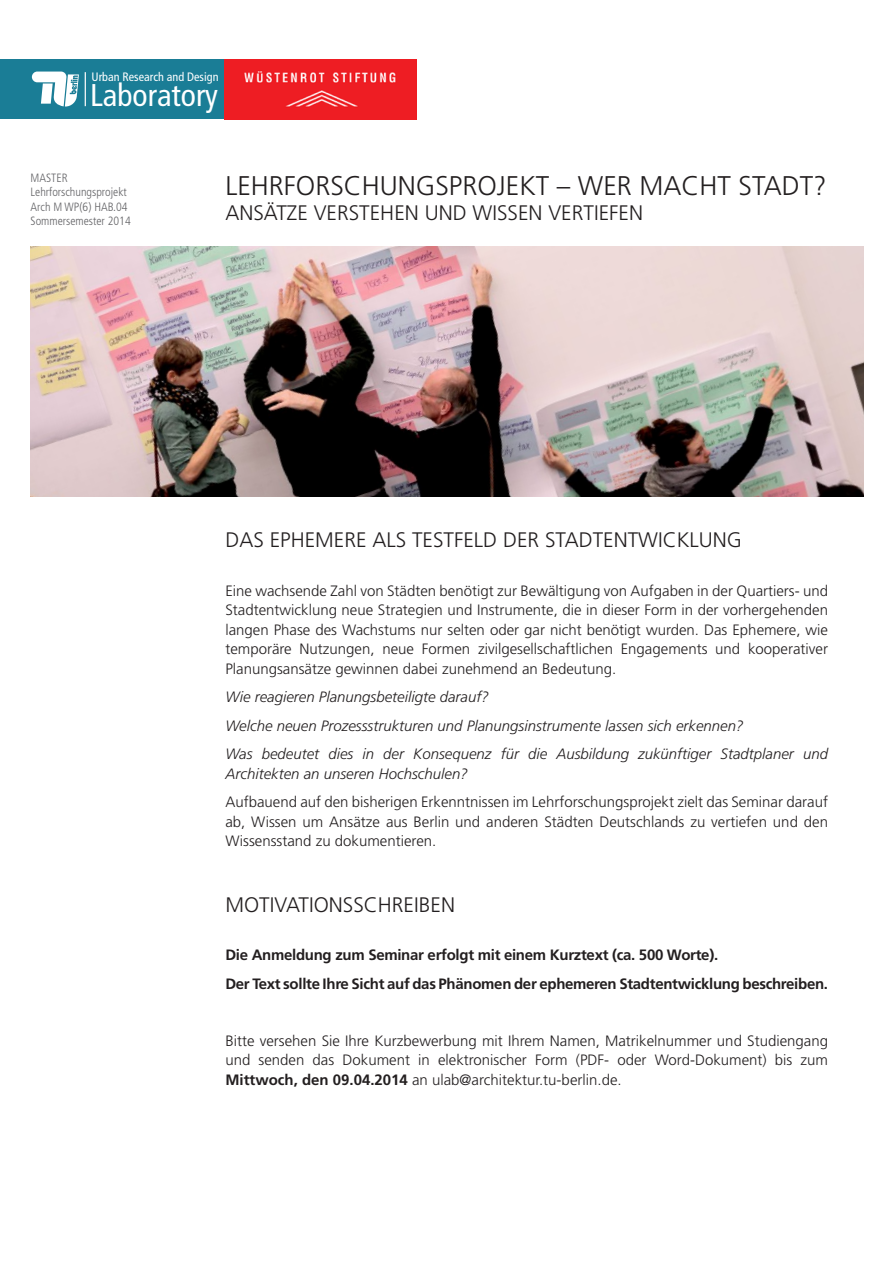
<style>
.page{position:relative;width:893px;height:1263px;background:#fff}
.page>*{position:absolute;margin:0;border:0;box-sizing:border-box;transform-origin:0 0}
.t1{font:condensed 31.5px "Frutiger LT Std";color:#fff}
.heading_1{font:300 27px "Frutiger LT Std";color:#231f20}
.heading_2{font:300 21px "Frutiger LT Std";color:#231f20}
.heading_1-2{font:300 21px "Frutiger LT Std";color:#231f20}
.text{font:300 15px/19.5px "Frutiger LT Std";color:#231f20;text-align:justify}
.text-2{font:italic 300 15px/19.5px "Frutiger LT Std";color:#231f20}
.text-3{font:700 15px "Frutiger LT Std";letter-spacing:-.02em;color:#231f20}
.t2{font:condensed 12.15px "Frutiger LT Std";color:#fff}
.t3{font:300 condensed 12px "Frutiger LT Std";color:#636366}
.s1{font-weight:700}
</style>
<div class="page">
<div style="left:0;top:60px;width:224px;height:59px;background:#1a7d96"></div>
<hr style="left:85px;top:72px;width:1px;height:34px;background:#fff">
<svg style="left:32px;top:72px;width:47px;height:35px"></svg>
<img style="left:224px;top:60px;width:192px;height:59px">
<img style="left:31px;top:247px;width:832px;height:249px">
<p class="t2" style="left:92px;top:69px;width:129px">Urban Research and Design</p>
<h1 class="t1" style="left:90px;top:77px;width:130px">Laboratory</h1>
<p class="t3" style="left:31px;top:171px;width:39px">MASTER</p>
<p class="t3" style="left:31px;top:185px;width:98px">Lehrforschungsprojekt</p>
<p class="t3" style="left:31px;top:200px;width:99px">Arch M WP(6) HAB.04</p>
<p class="t3" style="left:31px;top:214px;width:102px">Sommersemester 2014</p>
<p class="heading_1" style="left:225px;top:170px;width:603px">LEHRFORSCHUNGSPROJEKT – WER MACHT STADT?</p>
<p class="heading_1-2" style="left:225px;top:201px;width:419px">ANSÄTZE VERSTEHEN UND WISSEN VERTIEFEN</p>
<p class="heading_2" style="left:225px;top:528px;width:518px">DAS EPHEMERE ALS TESTFELD DER STADTENTWICKLUNG</p>
<p class="text" style="left:225px;top:581px;width:604px">Eine wachsende Zahl von Städten benötigt zur Bewältigung von Aufgaben in der Quartiers- und Stadtentwicklung neue Strategien und Instrumente, die in dieser Form in der vorhergehenden langen Phase des Wachstums nur selten oder gar nicht benötigt wurden. Das Ephemere, wie temporäre Nutzungen, neue Formen zivilgesellschaftlichen Engagements und kooperativer Planungsansätze gewinnen dabei zunehmend an Bedeutung.</p>
<p class="text-2" style="left:225px;top:688px;width:265px">Wie reagieren Planungsbeteiligte darauf?</p>
<p class="text-2" style="left:225px;top:716px;width:520px">Welche neuen Prozessstrukturen und Planungsinstrumente lassen sich erkennen?</p>
<p class="text-2" style="left:225px;top:745px;width:604px">Was bedeutet dies in der Konsequenz für die Ausbildung zukünftiger Stadtplaner und<br>Architekten an unseren Hochschulen?</p>
<p class="text" style="left:225px;top:793px;width:604px">Aufbauend auf den bisherigen Erkenntnissen im Lehrforschungsprojekt zielt das Seminar darauf ab, Wissen um Ansätze aus Berlin und anderen Städten Deutschlands zu vertiefen und den Wissensstand zu dokumentieren.</p>
<p class="heading_2" style="left:225px;top:893px;width:231px">MOTIVATIONSSCHREIBEN</p>
<p class="text-3" style="left:225px;top:946px;width:494px">Die Anmeldung zum Seminar erfolgt mit einem Kurztext (ca. 500 Worte).</p>
<p class="text-3" style="left:225px;top:975px;width:604px">Der Text sollte Ihre Sicht auf das Phänomen der ephemeren Stadtentwicklung beschreiben.</p>
<p class="text" style="left:225px;top:1031px;width:604px">Bitte versehen Sie Ihre Kurzbewerbung mit Ihrem Namen, Matrikelnummer und Studiengang und senden das Dokument in elektronischer Form (PDF- oder Word-Dokument) bis zum <span class="s1">Mittwoch, den 09.04.2014</span> an ulab@architektur.tu-berlin.de.</p>
</div>
